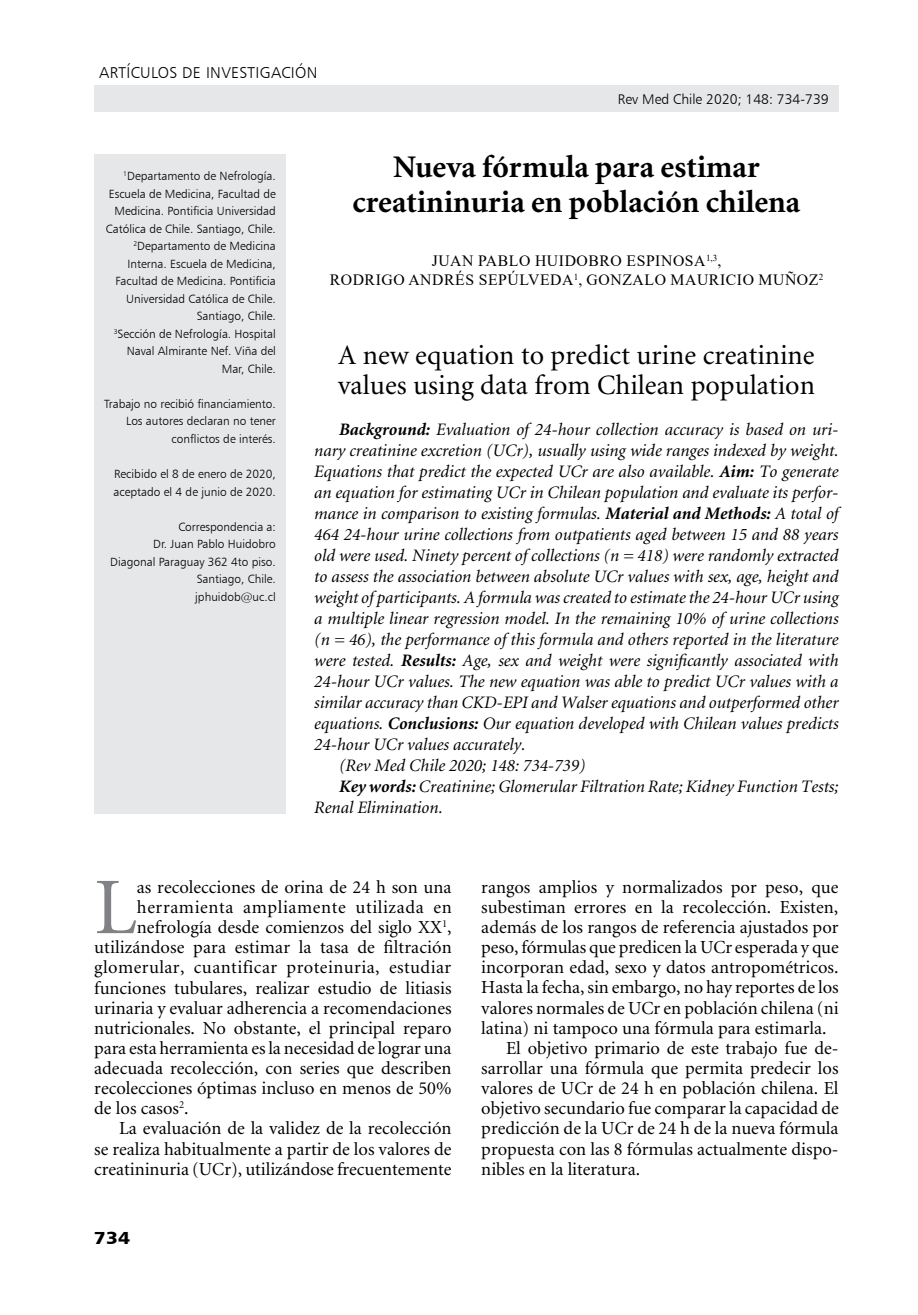
<style>
.page{position:relative;width:918px;height:1315px;background:#fff}
.page>*{position:absolute;margin:0;border:0;box-sizing:border-box;transform-origin:0 0}
.t1{font:80.33px "Minion";color:#808285}
.t2{font:700 31.5px/35px "Minion";color:#000;text-align:center}
.t3{font:28px/29.8px "Minion";color:#000}
.t4{font:18.38px "Minion";color:#000}
.t5{font:18.38px "Minion";letter-spacing:.025em;color:#000}
.t6{font:18.38px "Minion";letter-spacing:.035em;color:#000}
.t7{font:italic 17.5px "Minion";color:#000}
.t8{font:17.5px "Humanist 777 BT Black B";color:#000;scale:1.1 1}
.t9{font:15.75px/18.9px "Times New Roman";letter-spacing:.035em;color:#000}
.t10{font:15.75px "Humanist 777 BT Light B";letter-spacing:.02em;color:#000}
.t11{font:14px "Humanist 777 BT Light B";color:#000}
.t12{font:11.9px/17.5px "Humanist 777 BT Light B";color:#000;text-align:right}
.s1{font-weight:700}
</style>
<div class="page">
<div style="left:94px;top:85px;width:744px;height:26px;background:#e6e7e8"></div>
<div style="left:94px;top:154px;width:192px;height:659px;background:#e6e7e8"></div>
<p class="t10" style="left:99px;top:63px;width:220px">ARTÍCULOS DE INVESTIGACIÓN</p>
<p class="t11" style="left:618px;top:90px;width:212px">Rev Med Chile 2020; 148: 734-739</p>
<p class="t12" style="left:106px;top:167px;width:171px"><sup>1</sup>Departamento de Nefrología.<br>Escuela de Medicina, Facultad de<br>Medicina. Pontificia Universidad<br>Católica de Chile. Santiago, Chile.<br><sup>2</sup>Departamento de Medicina<br>Interna. Escuela de Medicina,<br>Facultad de Medicina. Pontificia<br>Universidad Católica de Chile.<br>Santiago, Chile.<br><sup>3</sup>Sección de Nefrología. Hospital<br>Naval Almirante Nef. Viña del<br>Mar, Chile.</p>
<p class="t12" style="left:104px;top:395px;width:173px">Trabajo no recibió financiamiento.<br>Los autores declaran no tener conflictos de interés.</p>
<p class="t12" style="left:113px;top:465px;width:164px;text-align:left">Recibido el 8 de enero de 2020, aceptado el 4 de junio de 2020.</p>
<p class="t12" style="left:110px;top:517px;width:167px">Correspondencia a:<br>Dr. Juan Pablo Huidobro<br>Diagonal Paraguay 362 4to piso.<br>Santiago, Chile.<br>jphuidob@uc.cl</p>
<h2 class="t2" style="left:352px;top:151px;width:449px">Nueva fórmula para estimar creatininuria en población chilena</h2>
<p class="t9" style="left:330px;top:251px;width:393px;text-indent:102px">JUAN PABLO HUIDOBRO ESPINOSA<sup>1,3</sup>,<br>RODRIGO ANDRÉS SEP</p>
<p class="t9" style="left:507px;top:270px;width:317px">ÚLVEDA<sup>1</sup>, GONZALO MAURICIO MUÑOZ<sup>2</sup></p>
<h3 class="t3" style="left:338px;top:342px;width:479px">A new equation to predict urine creatinine values using data from Chilean population</h3>
<p class="t7" style="left:339px;top:421px;width:501px"><span class="s1">Background:</span> Evaluation of 24-hour collection accuracy is based on uri-</p>
<p class="t7" style="left:314px;top:442px;width:526px">nary creatinine excretion (UCr), usually using wide ranges indexed by weight.</p>
<p class="t7" style="left:314px;top:463px;width:526px">Equations that predict the expected UCr are also available. <span class="s1">Aim:</span> To generate</p>
<p class="t7" style="left:314px;top:484px;width:526px">an equation for estimating UCr in Chilean population and evaluate its perfor-</p>
<p class="t7" style="left:314px;top:505px;width:526px">mance in comparison to existing formulas. <span class="s1">Material and Methods:</span> A total of</p>
<p class="t7" style="left:314px;top:526px;width:526px">464 24-hour urine collections from outpatients aged between 15 and 88 years</p>
<p class="t7" style="left:314px;top:547px;width:526px">old were used. Ninety percent of collections (n = 418) were randomly extracted</p>
<p class="t7" style="left:314px;top:568px;width:526px">to assess the association between absolute UCr values with sex, age, height and</p>
<p class="t7" style="left:314px;top:589px;width:526px">weight of participants. A formula was created to estimate the 24-hour UCr using</p>
<p class="t7" style="left:314px;top:610px;width:526px">a multiple linear regression model. In the remaining 10% of urine collections</p>
<p class="t7" style="left:314px;top:631px;width:526px">(n = 46), the performance of this formula and others reported in the literature</p>
<p class="t7" style="left:314px;top:652px;width:526px">were tested. <span class="s1">Results:</span> Age, sex and weight were significantly associated with</p>
<p class="t7" style="left:314px;top:673px;width:526px">24-hour UCr values. The new equation was able to predict UCr values with a</p>
<p class="t7" style="left:314px;top:694px;width:526px">similar accuracy than CKD-EPI and Walser equations and outperformed other</p>
<p class="t7" style="left:314px;top:715px;width:526px">equations. <span class="s1">Conclusions:</span> Our equation developed with Chilean values predicts</p>
<p class="t7" style="left:314px;top:736px;width:213px">24-hour UCr values accurately.</p>
<p class="t7" style="left:339px;top:757px;width:248px">(Rev Med Chile 2020; 148: 734-739)</p>
<p class="t7" style="left:339px;top:778px;width:501px"><span class="s1">Key words:</span> Creatinine; Glomerular Filtration Rate; Kidney Function Tests;</p>
<p class="t7" style="left:314px;top:799px;width:130px">Renal Elimination.</p>
<h1 class="t1" style="left:94px;top:868px;width:44px">L</h1>
<p class="t4" style="left:137px;top:878px;width:316px">as recolecciones de orina de 24 h son una</p>
<p class="t6" style="left:137px;top:898px;width:316px">herramienta ampliamente utilizada en</p>
<p class="t4" style="left:137px;top:918px;width:316px">nefrología desde comienzos del siglo XX<sup>1</sup>,</p>
<p class="t4" style="left:94px;top:938px;width:359px">utilizándose para estimar la tasa de filtración</p>
<p class="t5" style="left:94px;top:958px;width:358px">glomerular, cuantificar proteinuria, estudiar</p>
<p class="t4" style="left:94px;top:978px;width:359px">funciones tubulares, realizar estudio de litiasis</p>
<p class="t4" style="left:94px;top:998px;width:359px">urinaria y evaluar adherencia a recomendaciones</p>
<p class="t4" style="left:94px;top:1019px;width:359px">nutricionales. No obstante, el principal reparo</p>
<p class="t4" style="left:94px;top:1039px;width:359px">para esta herramienta es la necesidad de lograr una</p>
<p class="t4" style="left:94px;top:1059px;width:359px">adecuada recolección, con series que describen</p>
<p class="t4" style="left:94px;top:1079px;width:359px">recolecciones óptimas incluso en menos de 50%</p>
<p class="t4" style="left:94px;top:1099px;width:96px">de los casos<sup>2</sup>.</p>
<p class="t4" style="left:119px;top:1119px;width:334px">La evaluación de la validez de la recolección</p>
<p class="t4" style="left:94px;top:1139px;width:359px">se realiza habitualmente a partir de los valores de</p>
<p class="t4" style="left:94px;top:1159px;width:359px">creatininuria (UCr), utilizándose frecuentemente</p>
<p class="t8" style="left:94px;top:1226px;width:34px">734</p>
<p class="t4" style="left:481px;top:878px;width:359px">rangos amplios y normalizados por peso, que</p>
<p class="t4" style="left:481px;top:898px;width:358px">subestiman errores en la recolección. Existen,</p>
<p class="t4" style="left:481px;top:918px;width:359px">además de los rangos de referencia ajustados por</p>
<p class="t4" style="left:481px;top:938px;width:359px">peso, fórmulas que predicen la UCr esperada y que</p>
<p class="t4" style="left:481px;top:958px;width:359px">incorporan edad, sexo y datos antropométricos.</p>
<p class="t4" style="left:481px;top:978px;width:359px">Hasta la fecha, sin embargo, no hay reportes de los</p>
<p class="t4" style="left:481px;top:998px;width:359px">valores normales de UCr en población chilena (ni</p>
<p class="t4" style="left:481px;top:1018px;width:347px">latina) ni tampoco una fórmula para estimarla.</p>
<p class="t4" style="left:506px;top:1039px;width:334px">El objetivo primario de este trabajo fue de-</p>
<p class="t4" style="left:481px;top:1059px;width:359px">sarrollar una fórmula que permita predecir los</p>
<p class="t4" style="left:481px;top:1079px;width:359px">valores de UCr de 24 h en población chilena. El</p>
<p class="t4" style="left:481px;top:1099px;width:359px">objetivo secundario fue comparar la capacidad de</p>
<p class="t4" style="left:481px;top:1119px;width:359px">predicción de la UCr de 24 h de la nueva fórmula</p>
<p class="t4" style="left:481px;top:1139px;width:359px">propuesta con las 8 fórmulas actualmente dispo-</p>
<p class="t4" style="left:481px;top:1159px;width:160px">nibles en la literatura.</p>
</div>
